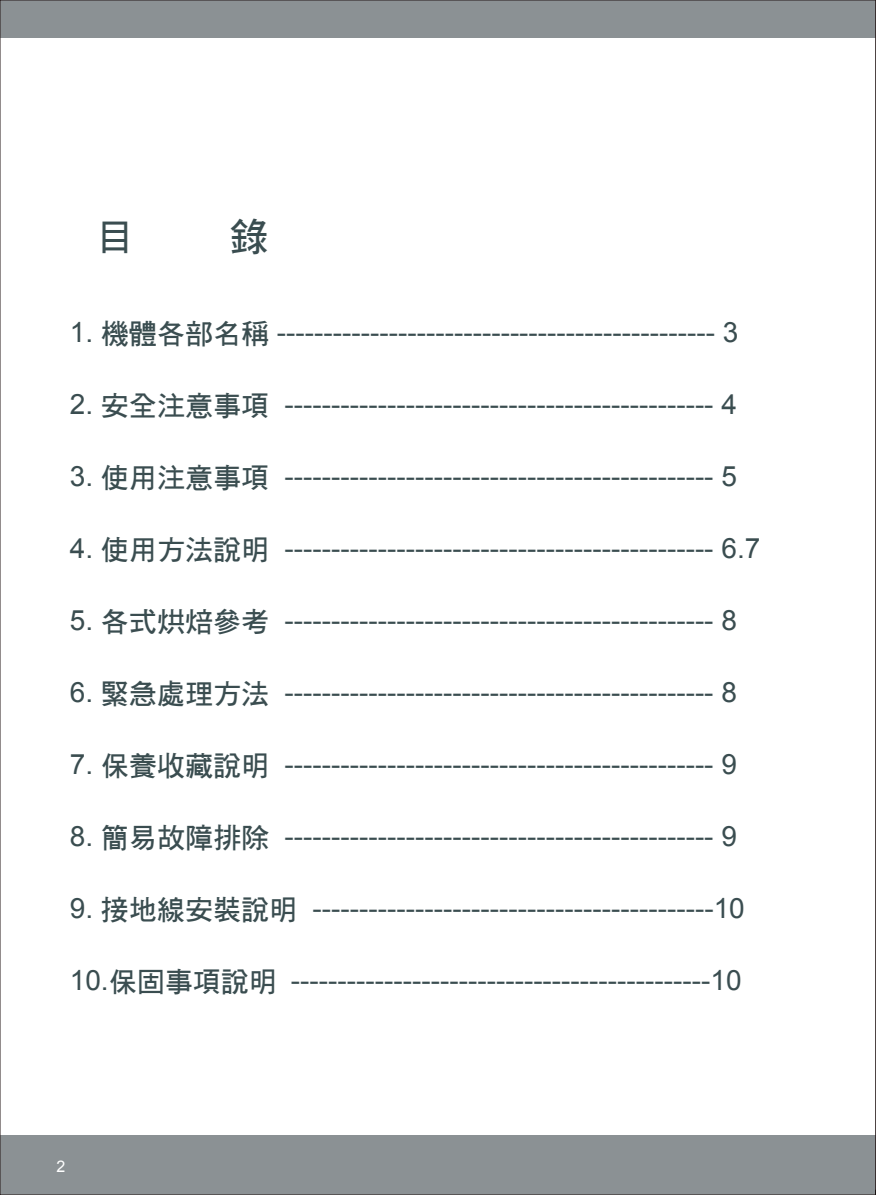
<style>
.page{position:relative;width:876px;height:1195px;background:#fff}
.page>*{position:absolute;margin:0;border:0;box-sizing:border-box;transform-origin:0 0}
.t1{font:38.4px "DF Hei Bd HK BF";color:#3a4d50}
.t2{font:28px "Arial";color:#3a4d50}
.t3{font:16px "Arial";color:#fff}
.s1{font-family:"DF Hei Bd HK BF"}
</style>
<div class="page">
<div style="left:0;top:1135px;width:876px;height:60px;background:#8b9194"></div>
<div style="left:0;top:0;width:876px;height:38px;background:#8b9194"></div>
<svg style="left:875px;top:0;width:1px;height:1195px"></svg>
<h1 class="t1" style="left:95px;top:217px;width:40px">目</h1>
<h1 class="t1" style="left:230px;top:217px;width:40px">錄</h1>
<p class="t2" style="left:70px;top:314px;width:670px">1. <span class="s1">機體各部名稱</span> ----------------------------------------------- 3</p>
<p class="t2" style="left:70px;top:386px;width:668px">2. <span class="s1">安全注意事項</span> ---------------------------------------------- 4</p>
<p class="t2" style="left:70px;top:458px;width:668px">3. <span class="s1">使用注意事項</span> ---------------------------------------------- 5</p>
<p class="t2" style="left:70px;top:530px;width:692px">4. <span class="s1">使用方法說明</span> ---------------------------------------------- 6.7</p>
<p class="t2" style="left:70px;top:602px;width:668px">5. <span class="s1">各式烘焙參考</span> ---------------------------------------------- 8</p>
<p class="t2" style="left:70px;top:674px;width:668px">6. <span class="s1">緊急處理方法</span> ---------------------------------------------- 8</p>
<p class="t2" style="left:70px;top:746px;width:668px">7. <span class="s1">保養收藏說明</span> ---------------------------------------------- 9</p>
<p class="t2" style="left:70px;top:818px;width:668px">8. <span class="s1">簡易故障排除</span> ---------------------------------------------- 9</p>
<p class="t2" style="left:70px;top:890px;width:676px">9. <span class="s1">接地線安裝說明</span> -------------------------------------------10</p>
<p class="t2" style="left:70px;top:962px;width:673px">10.<span class="s1">保固事項說明</span> ---------------------------------------------10</p>
<p class="t3" style="left:57px;top:1156px;width:10px">2</p>
</div>
